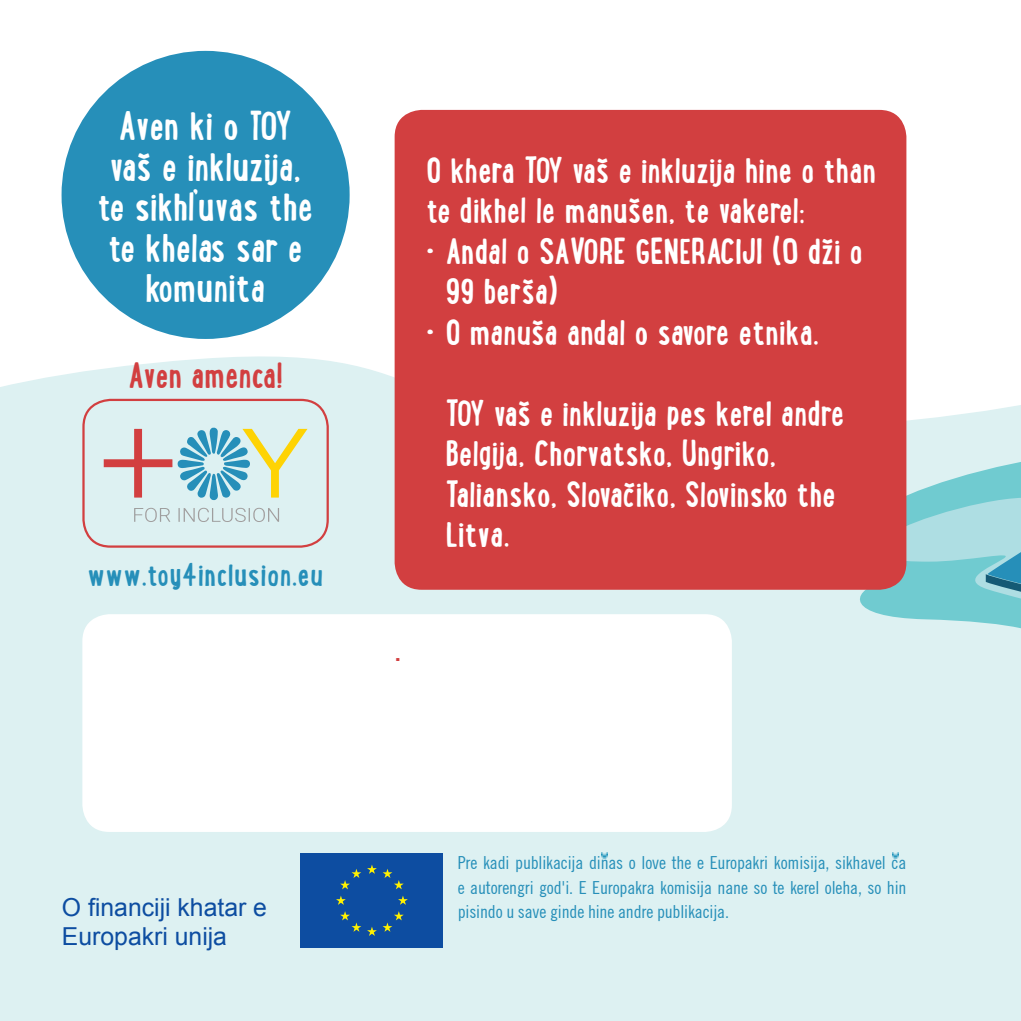
<style>
.page{position:relative;width:1021px;height:1021px;background:#fff}
.page>*{position:absolute;margin:0;border:0;box-sizing:border-box;transform-origin:0 0}
.t1{font:700 40.5px/40.5px "Lunch Box";color:#fff;text-align:center}
.t2{font:700 36px/40.5px "Lunch Box";color:#fff}
.t3{font:700 36px "Lunch Box";color:#d23f40}
.t4{font:700 31.5px "Lunch Box";letter-spacing:.02em;color:#268fb9}
.t5{font:31.5px "Arial";color:#d23f40}
.t6{font:24.75px "Arial";color:#0d4da1}
.t7{font:condensed 18px/24.8px "Trade Gothic No.18";letter-spacing:-.01em;color:#268fb9}
</style>
<div class="page">
<div style="left:0;top:338px;width:1020px;height:682px;background:#ddf1f2"></div>
<svg style="left:858px;top:437px;width:162px;height:247px;background:#acdde1"></svg>
<div style="left:394px;top:110px;width:512px;height:479px;background:#d23f40;border-radius:27px"></div>
<div style="left:82px;top:614px;width:650px;height:218px;background:#fff;border-radius:27px"></div>
<div style="left:62px;top:51px;width:287px;height:288px;background:#268fb9;border-radius:50%"></div>
<div style="left:82px;top:399px;width:247px;height:148px;border:2px solid #d23f40;border-radius:27px"></div>
<svg style="left:104px;top:427px;width:203px;height:73px;background:#c0d2cd"></svg>
<svg style="left:134px;top:507px;width:37px;height:15px"></svg>
<svg style="left:178px;top:507px;width:101px;height:15px;background:#cfdedf"></svg>
<div style="left:301px;top:853px;width:142px;height:94px;background:#0d4da1"></div>
<svg style="left:340px;top:869px;width:21px;height:20px"></svg>
<svg style="left:336px;top:895px;width:10px;height:9px"></svg>
<svg style="left:340px;top:911px;width:21px;height:20px"></svg>
<svg style="left:367px;top:911px;width:37px;height:24px"></svg>
<svg style="left:398px;top:895px;width:10px;height:9px"></svg>
<svg style="left:367px;top:864px;width:37px;height:25px"></svg>
<svg style="left:892px;top:852px;width:6px;height:6px"></svg>
<svg style="left:601px;top:852px;width:7px;height:6px"></svg>
<p class="t1" style="left:98px;top:104px;width:217px">Aven ki o TOY vaš e inkluzija, te sikhľuvas the te khelas sar e komunita</p>
<p class="t3" style="left:128px;top:348px;width:156px">Aven amenca!</p>
<p class="t4" style="left:88px;top:552px;width:237px">www.toy4inclusion.eu</p>
<p class="t2" style="left:426px;top:148px;width:451px">O khera TOY vaš e inkluzija hine o than te dikhel le manušen, te vakerel:</p>
<p class="t2" style="left:446px;top:229px;width:418px;text-indent:-19px">• Andal o SAVORE GENERACIJI (0 dži o<br>99 berša)</p>
<p class="t2" style="left:426px;top:310px;width:394px">• O manuša andal o savore etnika.</p>
<p class="t2" style="left:446px;top:391px;width:400px">TOY vaš e inkluzija pes kerel andre<br>Belgija, Chorvatsko, Ungriko,<br>Taliansko, Slovačiko, Slovinsko the<br>Litva.</p>
<p class="t5" style="left:393px;top:629px;width:10px">.</p>
<p class="t7" style="left:458px;top:849px;width:450px">Pre kadi publikacija dinas o love the e Europakri komisija, sikhavel ca e autorengri god'i. E Europakra komisija nane so te kerel oleha, so hin</p>
<p class="t6" style="left:62px;top:890px;width:206px">O financiji khatar e</p>
<p class="t7" style="left:458px;top:899px;width:273px">pisindo u save ginde hine andre publikacija.</p>
<p class="t6" style="left:62px;top:920px;width:167px">Europakri unija</p>
</div>
